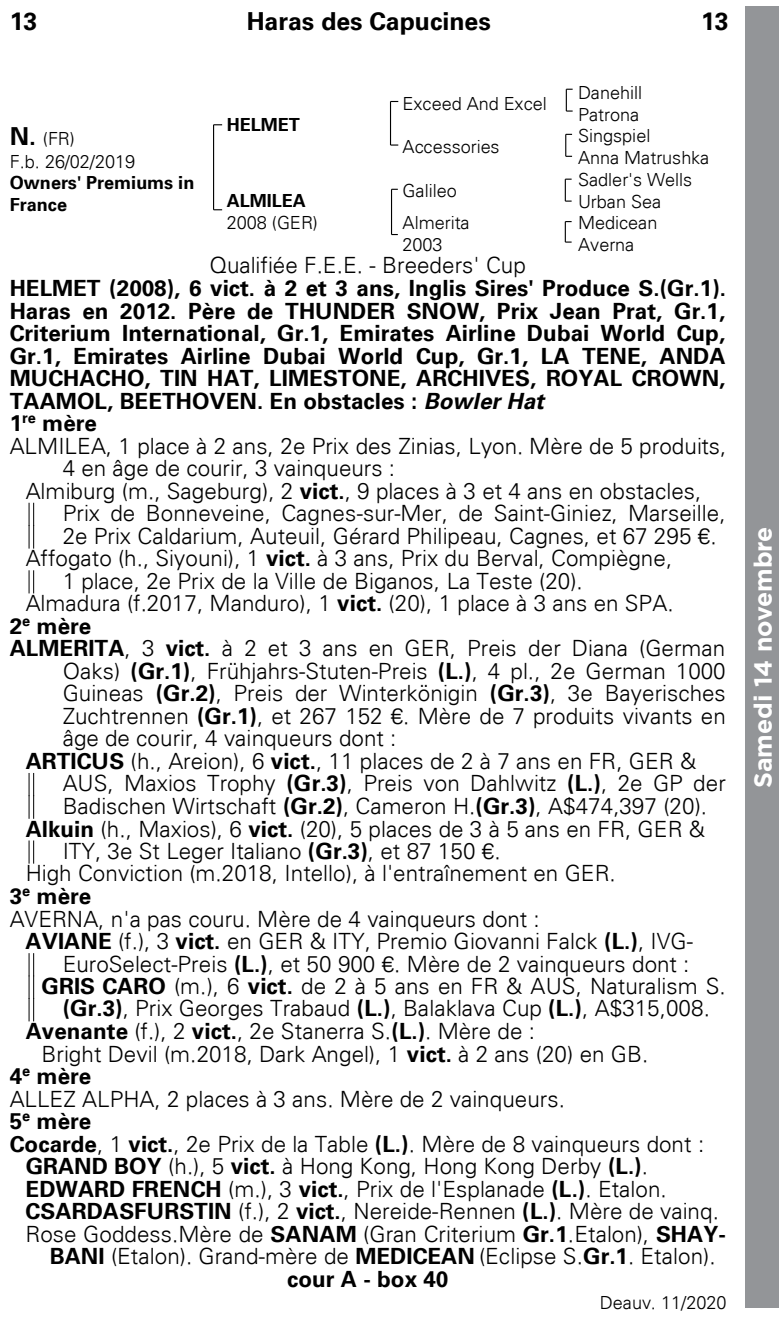
<style>
.page{position:relative;width:779px;height:1321px;background:#fff}
.page>*{position:absolute;margin:0;border:0;box-sizing:border-box;transform-origin:0 0}
.t1{font:700 24.75px "Univers 65";color:#000}
.t2{font:700 24.75px "Gotham";color:#fff}
.t3{font:300 22.5px "Univers 45";color:#000}
.t4{font:700 22.5px/22.5px "Univers 65";color:#000}
.t5{font:300 18px/21.6px "Univers 45";letter-spacing:-.005em;color:#000}
.t6{font:700 18px/21.4px "Univers 65";color:#000}
.s1{font-family:"Univers 65";font-weight:700;font-size:24.75px}
.s2{font-style:italic}
.s3{font-family:"Univers 65";font-weight:700}
</style>
<div class="page">
<div style="left:745px;top:6px;width:33px;height:1301px;background:#939598"></div>
<svg style="left:29px;top:503px;width:5px;height:45px"></svg>
<svg style="left:29px;top:570px;width:5px;height:23px"></svg>
<svg style="left:29px;top:773px;width:5px;height:45px"></svg>
<svg style="left:29px;top:841px;width:5px;height:22px"></svg>
<svg style="left:29px;top:953px;width:5px;height:67px"></svg>
<hr style="left:213px;top:125px;width:1px;height:85px;background:#000">
<svg style="left:390px;top:144px;width:8px;height:2px"></svg>
<hr style="left:390px;top:101px;width:1px;height:44px;background:#000">
<hr style="left:391px;top:189px;width:1px;height:45px;background:#000">
<svg style="left:564px;top:221px;width:7px;height:22px"></svg>
<svg style="left:565px;top:134px;width:6px;height:23px"></svg>
<svg style="left:564px;top:178px;width:7px;height:24px"></svg>
<svg style="left:565px;top:89px;width:7px;height:23px"></svg>
<p class="t1" style="left:10px;top:7px;width:29px">13</p>
<p class="t1" style="left:247px;top:7px;width:245px">Haras des Capucines</p>
<p class="t1" style="left:700px;top:7px;width:29px">13</p>
<p class="t5" style="left:402px;top:92px;width:146px">Exceed And Excel</p>
<p class="t5" style="left:577px;top:82px;width:66px">Danehill<br>Patrona</p>
<p class="t5" style="left:402px;top:136px;width:98px">Accessories</p>
<p class="t5" style="left:577px;top:125px;width:132px">Singspiel<br>Anna Matrushka</p>
<p class="t6" style="left:227px;top:114px;width:75px">HELMET</p>
<p class="t5" style="left:10px;top:127px;width:127px;line-height:23.4px"><span class="s1">N.</span> (FR)<br>F.b. 26/02/2019</p>
<p class="t6" style="left:10px;top:172px;width:186px">Owners' Premiums in<br>France</p>
<p class="t5" style="left:402px;top:179px;width:56px">Galileo</p>
<p class="t5" style="left:577px;top:169px;width:116px">Sadler's Wells<br>Urban Sea</p>
<p class="t5" style="left:402px;top:212px;width:69px">Almerita<br>2003</p>
<p class="t5" style="left:577px;top:212px;width:81px">Medicean<br>Averna</p>
<p class="t3" style="left:209px;top:252px;width:317px">Qualifiée F.E.E. - Breeders' Cup</p>
<p class="t4" style="left:10px;top:277px;width:717px">HELMET (2008), 6 vict. à 2 et 3 ans, Inglis Sires' Produce S.(Gr.1).<br>Haras en 2012. Père de THUNDER SNOW, Prix Jean Prat, Gr.1, Criterium International, Gr.1, Emirates Airline Dubai World Cup, Gr.1, Emirates Airline Dubai World Cup, Gr.1, LA TENE, ANDA MUCHACHO, TIN HAT, LIMESTONE, ARCHIVES, ROYAL CROWN, TAAMOL, BEETHOVEN. En obstacles : <span class="s2">Bowler Hat<br></span>1<sup>re</sup> mère</p>
<p class="t3" style="left:10px;top:432px;width:717px">ALMILEA, 1 place à 2 ans, 2e Prix des Zinias, Lyon. Mère de 5 produits,</p>
<p class="t3" style="left:63px;top:454px;width:334px">4 en âge de courir, 3 vainqueurs :</p>
<p class="t3" style="left:26px;top:477px;width:676px">Almiburg (m., Sageburg), 2 <span class="s3">vict.</span>, 9 places à 3 et 4 ans en obstacles,</p>
<p class="t3" style="left:63px;top:499px;width:664px">Prix de Bonneveine, Cagnes-sur-Mer, de Saint-Giniez, Marseille,</p>
<p class="t3" style="left:63px;top:522px;width:655px">2e Prix Caldarium, Auteuil, Gérard Philipeau, Cagnes, et 67 295 €.</p>
<p class="t3" style="left:26px;top:544px;width:647px">Affogato (h., Siyouni), 1 <span class="s3">vict.</span> à 3 ans, Prix du Berval, Compiègne,</p>
<p class="t3" style="left:63px;top:567px;width:521px">1 place, 2e Prix de la Ville de Biganos, La Teste (20).</p>
<p class="t3" style="left:26px;top:589px;width:649px">Almadura (f.2017, Manduro), 1 <span class="s3">vict.</span> (20), 1 place à 3 ans en SPA.</p>
<p class="t4" style="left:10px;top:615px;width:83px">2<sup>e</sup> mère</p>
<p class="t3" style="left:10px;top:634px;width:716px"><span class="s3">ALMERITA</span>, 3 <span class="s3">vict.</span> à 2 et 3 ans en GER, Preis der Diana (German</p>
<p class="t3" style="left:63px;top:657px;width:664px">Oaks) <span class="s3">(Gr.1)</span>, Frühjahrs-Stuten-Preis <span class="s3">(L.)</span>, 4 pl., 2e German 1000</p>
<p class="t3" style="left:63px;top:679px;width:664px">Guineas <span class="s3">(Gr.2)</span>, Preis der Winterkönigin <span class="s3">(Gr.3)</span>, 3e Bayerisches</p>
<p class="t3" style="left:63px;top:702px;width:664px">Zuchtrennen <span class="s3">(Gr.1)</span>, et 267 152 €. Mère de 7 produits vivants en</p>
<p class="t3" style="left:63px;top:724px;width:335px">âge de courir, 4 vainqueurs dont :</p>
<p class="t3" style="left:26px;top:747px;width:671px"><span class="s3">ARTICUS</span> (h., Areion), 6 <span class="s3">vict.</span>, 11 places de 2 à 7 ans en FR, GER &amp;</p>
<p class="t3" style="left:63px;top:769px;width:664px">AUS, Maxios Trophy <span class="s3">(Gr.3)</span>, Preis von Dahlwitz <span class="s3">(L.)</span>, 2e GP der</p>
<p class="t3" style="left:63px;top:792px;width:645px">Badischen Wirtschaft <span class="s3">(Gr.2)</span>, Cameron H.<span class="s3">(Gr.3)</span>, A$474,397 (20).</p>
<p class="t3" style="left:26px;top:815px;width:680px"><span class="s3">Alkuin</span> (h., Maxios), 6 <span class="s3">vict.</span> (20), 5 places de 3 à 5 ans en FR, GER &amp;</p>
<p class="t3" style="left:63px;top:837px;width:439px">ITY, 3e St Leger Italiano <span class="s3">(Gr.3)</span>, et 87 150 €.</p>
<p class="t3" style="left:26px;top:859px;width:591px">High Conviction (m.2018, Intello), à l'entraînement en GER.</p>
<p class="t4" style="left:10px;top:885px;width:83px">3<sup>e</sup> mère</p>
<p class="t3" style="left:10px;top:904px;width:531px">AVERNA, n'a pas couru. Mère de 4 vainqueurs dont :</p>
<p class="t3" style="left:26px;top:927px;width:668px"><span class="s3">AVIANE</span> (f.), 3 <span class="s3">vict.</span> en GER &amp; ITY, Premio Giovanni Falck <span class="s3">(L.)</span>, IVG-</p>
<p class="t3" style="left:63px;top:950px;width:628px">EuroSelect-Preis <span class="s3">(L.)</span>, et 50 900 €. Mère de 2 vainqueurs dont :</p>
<p class="t3" style="left:42px;top:972px;width:685px"><span class="s3">GRIS CARO</span> (m.), 6 <span class="s3">vict.</span> de 2 à 5 ans en FR &amp; AUS, Naturalism S.</p>
<p class="t3" style="left:63px;top:994px;width:648px"><span class="s3">(Gr.3)</span>, Prix Georges Trabaud <span class="s3">(L.)</span>, Balaklava Cup <span class="s3">(L.)</span>, A$315,008.</p>
<p class="t3" style="left:26px;top:1017px;width:510px"><span class="s3">Avenante</span> (f.), 2 <span class="s3">vict.</span>, 2e Stanerra S.<span class="s3">(L.)</span>. Mère de :</p>
<p class="t3" style="left:42px;top:1039px;width:608px">Bright Devil (m.2018, Dark Angel), 1 <span class="s3">vict.</span> à 2 ans (20) en GB.</p>
<p class="t4" style="left:10px;top:1064px;width:83px">4<sup>e</sup> mère</p>
<p class="t3" style="left:10px;top:1085px;width:556px">ALLEZ ALPHA, 2 places à 3 ans. Mère de 2 vainqueurs.</p>
<p class="t4" style="left:10px;top:1109px;width:83px">5<sup>e</sup> mère</p>
<p class="t3" style="left:10px;top:1129px;width:695px"><span class="s3">Cocarde</span>, 1 <span class="s3">vict.</span>, 2e Prix de la Table <span class="s3">(L.)</span>. Mère de 8 vainqueurs dont :</p>
<p class="t3" style="left:26px;top:1152px;width:623px"><span class="s3">GRAND BOY</span> (h.), 5 <span class="s3">vict.</span> à Hong Kong, Hong Kong Derby <span class="s3">(L.)</span>.</p>
<p class="t3" style="left:26px;top:1175px;width:642px"><span class="s3">EDWARD FRENCH</span> (m.), 3 <span class="s3">vict.</span>, Prix de l'Esplanade <span class="s3">(L.)</span>. Etalon.</p>
<p class="t3" style="left:26px;top:1197px;width:694px"><span class="s3">CSARDASFURSTIN</span> (f.), 2 <span class="s3">vict.</span>, Nereide-Rennen <span class="s3">(L.)</span>. Mère de vainq.</p>
<p class="t3" style="left:26px;top:1220px;width:701px">Rose Goddess.Mère de <span class="s3">SANAM</span> (Gran Criterium <span class="s3">Gr.1</span>.Etalon), <span class="s3">SHAY-</span></p>
<p class="t3" style="left:50px;top:1242px;width:666px"><span class="s3">BANI</span> (Etalon). Grand-mère de <span class="s3">MEDICEAN</span> (Eclipse S.<span class="s3">Gr.1</span>. Etalon).</p>
<p class="t4" style="left:287px;top:1267px;width:162px">cour A - box 40</p>
<p class="t5" style="left:599px;top:1291px;width:128px">Deauv. 11/2020</p>
<p class="t6" style="left:227px;top:190px;width:81px">ALMILEA</p>
<p class="t5" style="left:227px;top:212px;width:93px">2008 (GER)</p>
<p class="t2" style="left:746px;top:788px;width:263px;rotate:-90deg">Samedi 14 novembre</p>
</div>
